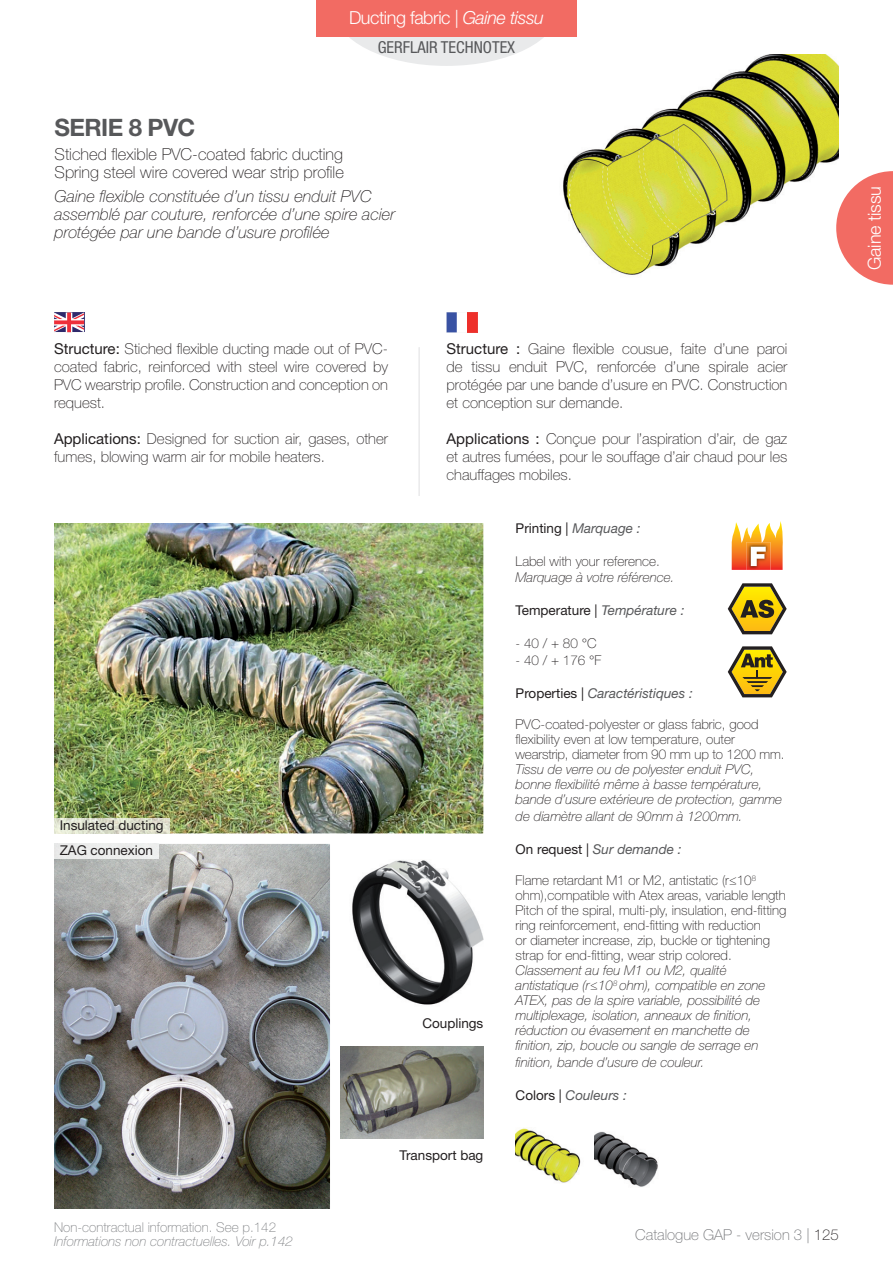
<style>
.page{position:relative;width:893px;height:1263px;background:#fff}
.page>*{position:absolute;margin:0;border:0;box-sizing:border-box;transform-origin:0 0}
.t1{font:700 24px "Helvetica Neue LT Std";letter-spacing:-.025em;color:#57585a}
.t2{font:300 18px "Helvetica Neue LT Std";letter-spacing:-.025em;color:#fff}
.t3{font:italic 100 16.5px/18px "Helvetica Neue LT Std";color:#231f20}
.t4{font:100 16.5px/18px "Helvetica Neue LT Std";color:#231f20}
.t5{font:condensed 16.5px "Helvetica Neue LT Std";color:#57585a}
.t6{font:100 15px/18px "Helvetica Neue LT Std";color:#231f20;text-align:justify}
.t7{font:100 15px "Helvetica Neue LT Std";color:#717275}
.t8{font:italic 100 13.5px/15px "Helvetica Neue LT Std";color:#231f20}
.t9{font:100 13.5px/15px "Helvetica Neue LT Std";color:#231f20}
.t10{font:13.5px/24.3px "Helvetica Neue LT Std";color:#231f20}
.t11{font:italic 13.5px "Helvetica Neue LT Std";color:#57585a}
.t12{font:italic 100 13.5px "Helvetica Neue LT Std";color:#808285}
.t13{font:100 13.5px "Helvetica Neue LT Std";color:#808285}
.s1{font-style:italic}
.s2{font-weight:400}
.s3{font-style:italic;color:#57585a}
.s4{font-style:normal;color:#231f20}
.s5{color:#231f20}
</style>
<div class="page">
<img style="left:563px;top:54px;width:276px;height:221px">
<svg style="left:349px;top:37px;width:195px;height:29px"></svg>
<hr style="left:419px;top:347px;width:1px;height:149px;background:#aaabaf">
<svg style="left:446px;top:312px;width:31px;height:20px"></svg>
<svg style="left:54px;top:312px;width:30px;height:20px"></svg>
<svg style="left:836px;top:171px;width:57px;height:114px"></svg>
<div style="left:316px;top:0;width:261px;height:37px;background:#f26b63"></div>
<img style="left:516px;top:1128px;width:142px;height:59px">
<img style="left:352px;top:860px;width:131px;height:145px">
<img style="left:54px;top:844px;width:276px;height:365px">
<img style="left:54px;top:523px;width:429px;height:310px">
<img style="left:54px;top:819px;width:115px;height:14px">
<div style="left:54px;top:844px;width:105px;height:15px;background:#eceded"></div>
<img style="left:340px;top:1047px;width:143px;height:92px">
<svg style="left:728px;top:583px;width:59px;height:51px"></svg>
<svg style="left:731px;top:521px;width:52px;height:49px"></svg>
<svg style="left:728px;top:646px;width:59px;height:51px"></svg>
<p class="t2" style="left:349px;top:6px;width:196px">Ducting fabric | <span class="s1">Gaine tissu</span></p>
<p class="t5" style="left:378px;top:38px;width:139px">GERFLAIR TECHNOTEX</p>
<h1 class="t1" style="left:55px;top:113px;width:142px">SERIE 8 PVC</h1>
<p class="t4" style="left:55px;top:145px;width:291px">Stiched flexible PVC-coated fabric ducting<br>Spring steel wire covered wear strip profile</p>
<p class="t3" style="left:55px;top:187px;width:342px">Gaine flexible constituée d’un tissu enduit PVC assemblé par couture, renforcée d’une spire acier protégée par une bande d’usure profilée</p>
<p class="t2" style="left:863px;top:270px;width:85px;rotate:-90deg">Gaine tissu</p>
<p class="t6" style="left:54px;top:340px;width:336px"><span class="s2">Structure:</span> Stiched flexible ducting made out of PVC&shy;coated fabric, reinforced with steel wire covered by PVC wearstrip profile. Construction and conception on request.</p>
<p class="t6" style="left:54px;top:430px;width:336px"><span class="s2">Applications:</span> Designed for suction air, gases, other fumes, blowing warm air for mobile heaters.</p>
<p class="t10" style="left:60px;top:813px;width:106px">Insulated ducting<br>ZAG connexion</p>
<p class="t6" style="left:446px;top:340px;width:342px"><span class="s2">Structure :</span> Gaine flexible cousue, faite d’une paroi de tissu enduit PVC, renforcée d’une spirale acier protégée par une bande d’usure en PVC. Construction et conception sur demande.</p>
<p class="t6" style="left:446px;top:430px;width:342px"><span class="s2">Applications :</span> Conçue pour l’aspiration d’air, de gaz et autres fumées, pour le souffage d’air chaud pour les chauffages mobiles.</p>
<p class="t10" style="left:422px;top:1011px;width:63px">Couplings</p>
<p class="t10" style="left:516px;top:515px;width:127px">Printing | <span class="s3">Marquage :</span></p>
<p class="t9" style="left:516px;top:553px;width:146px">Label with your reference.</p>
<p class="t8" style="left:516px;top:570px;width:160px">Marquage à votre référence.</p>
<p class="t10" style="left:516px;top:598px;width:170px">Temperature | <span class="s3">Température :</span></p>
<p class="t9" style="left:516px;top:636px;width:83px">- 40 / + 80 °C</p>
<p class="t9" style="left:516px;top:652px;width:87px">- 40 / + 176 °F</p>
<p class="t11" style="left:516px;top:685px;width:179px"><span class="s4">Properties |</span> Caractéristiques :</p>
<p class="t9" style="left:516px;top:717px;width:270px">PVC-coated-polyester or glass fabric, good flexibility even at low temperature, outer wearstrip, diameter from 90 mm up to 1200 mm.</p>
<p class="t8" style="left:516px;top:762px;width:268px">Tissu de verre ou de polyester enduit PVC, bonne flexibilité même à basse température, bande d’usure extérieure de protection, gamme</p>
<p class="t8" style="left:516px;top:808px;width:229px">de diamètre allant de 90mm à 1200mm.</p>
<p class="t11" style="left:516px;top:841px;width:167px"><span class="s4">On request |</span> Sur demande :</p>
<p class="t9" style="left:516px;top:873px;width:272px">Flame retardant M1 or M2, antistatic (r≤10<sup>8 </sup>ohm),compatible with Atex areas, variable length Pitch of the spiral, multi-ply, insulation, end-fitting ring reinforcement, end-fitting with reduction<br>or diameter increase, zip, buckle or tightening strap for end-fitting, wear strip colored.</p>
<p class="t8" style="left:516px;top:963px;width:252px">Classement au feu M1 ou M2, qualité antistatique (r≤10<sup>8</sup> ohm), compatible en zone ATEX, pas de la spire variable, possibilité de multiplexage, isolation, anneaux de finition, réduction ou évasement en manchette de finition, zip, boucle ou sangle de serrage en</p>
<p class="t8" style="left:516px;top:1054px;width:190px">finition, bande d’usure de couleur.</p>
<p class="t11" style="left:516px;top:1087px;width:113px"><span class="s4">Colors |</span> Couleurs :</p>
<p class="t10" style="left:400px;top:1143px;width:85px">Transport bag</p>
<p class="t13" style="left:54px;top:1219px;width:224px">Non-contractual information. See p.142</p>
<p class="t12" style="left:54px;top:1233px;width:241px">Informations non contractuelles. Voir p.142</p>
<p class="t7" style="left:635px;top:1226px;width:205px">Catalogue GAP - version 3 | <span class="s5">125</span></p>
</div>
